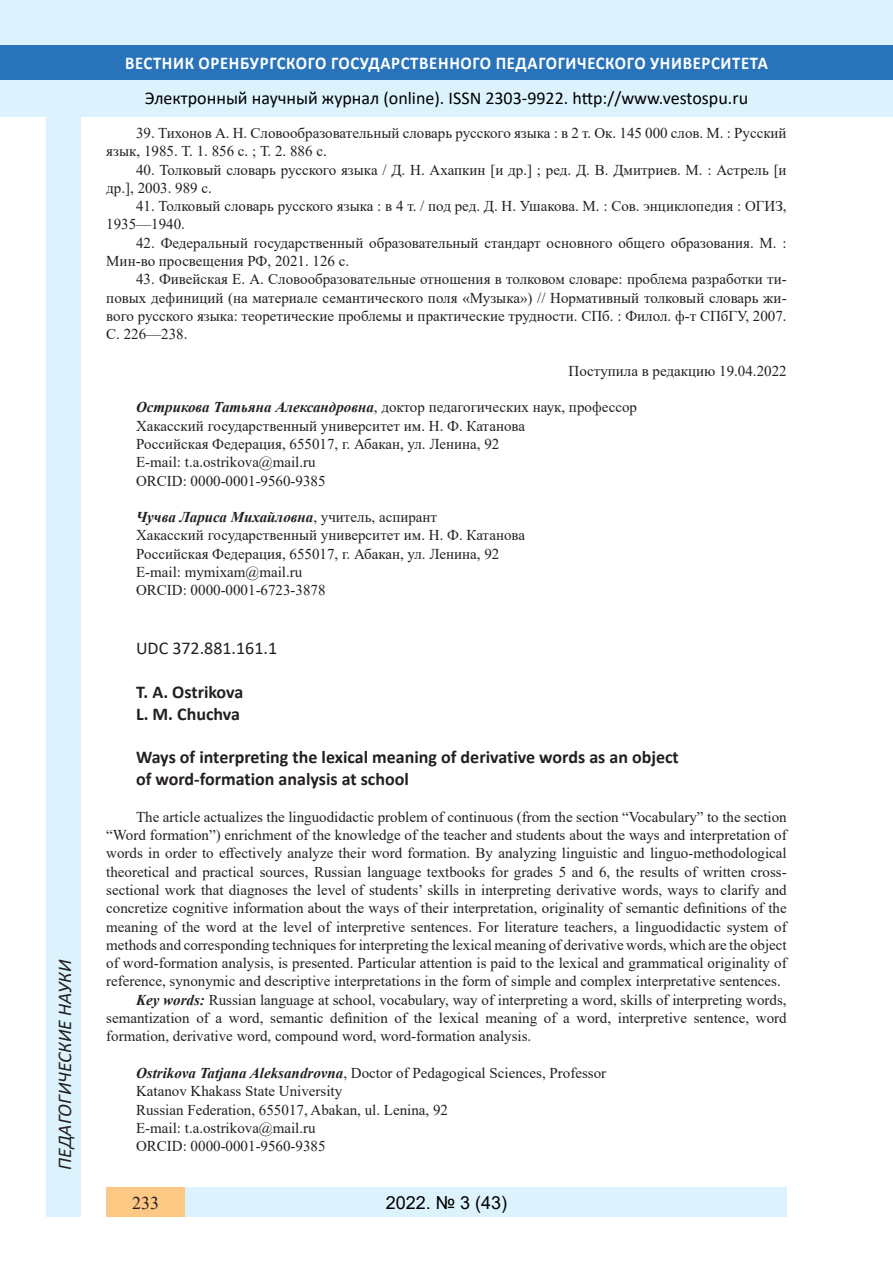
<style>
.page{position:relative;width:893px;height:1263px;background:#fff}
.page>*{position:absolute;margin:0;border:0;box-sizing:border-box;transform-origin:0 0}
.t1{font:italic 19.5px "Calibri";color:#231f20}
.Заголовок_2{font:700 18px "Calibri";color:#231f20}
.t2{font:18px "Calibri";color:#000}
.t3{font:700 18px "Calibri";letter-spacing:.04em;color:#fff;scale:.93 1}
.Заголовок_2-2{font:18px "Calibri";color:#231f20}
.t4{font:18px "Arial";color:#000}
.t5{font:700 18px "Book Antiqua";color:#000}
.t6{font:18px "Times New Roman";color:#231f20}
.литература{font:15px/18.3px "Times New Roman";color:#231f20}
.литература-2{font:italic 700 15px "Times New Roman";color:#231f20}
.s1{font-weight:700;font-style:italic}
.s2{font-weight:400;font-style:normal}
</style>
<div class="page">
<div style="left:0;top:0;width:893px;height:116px;background:#dcf2fc"></div>
<div style="left:0;top:45px;width:893px;height:34px;background:#2873ba"></div>
<div style="left:47px;top:116px;width:34px;height:1101px;background:#dcf2fc"></div>
<div style="left:106px;top:1188px;width:681px;height:29px;background:#dcf2fc"></div>
<div style="left:106px;top:1188px;width:79px;height:29px;background:#fdc784"></div>
<h1 class="t1" style="left:51px;top:1179px;width:279px;rotate:-90deg">03.00.00 Б ОЛОГИЧЕСКИЕ НАУКИ</h1>
<h1 class="t1" style="left:51px;top:1170px;width:211px;rotate:-90deg">ПЕДАГОГИЧЕСКИЕ НАУКИ</h1>
<p class="t3" style="left:125px;top:50px;width:693px">ВЕСТНИК ОРЕНБУРГСКОГО ГОСУДАРСТВЕННОГО ПЕДАГОГИЧЕСКОГО УНИВЕРСИТЕТА</p>
<p class="t2" style="left:145px;top:85px;width:605px">Электронный научный журнал (online). ISSN 2303-9922. http://www.vestospu.ru</p>
<p class="t2" style="left:388px;top:85px;width:13px">O</p>
<p class="t2" style="left:583px;top:85px;width:13px">t</p>
<p class="литература" style="left:106px;top:123px;width:682px;text-indent:30px">39. Тихонов А. Н. Словообразовательный словарь русского языка : в 2 т. Ок. 145 000 слов. М. : Русский язык, 1985. Т. 1. 856 с. ; Т. 2. 886 с.</p>
<p class="литература" style="left:106px;top:160px;width:682px;text-indent:30px">40. Толковый словарь русского языка / Д. Н. Ахапкин [и др.] ; ред. Д. В. Дмитриев. М. : Астрель [и др.], 2003. 989 с.</p>
<p class="литература" style="left:106px;top:196px;width:682px;text-indent:30px">41. Толковый словарь русского языка : в 4 т. / под ред. Д. Н. Ушакова. М. : Сов. энциклопедия : ОГИЗ,<br>1935—1940.</p>
<p class="литература" style="left:106px;top:233px;width:682px;text-indent:30px">42. Федеральный государственный образовательный стандарт основного общего образования. М. :<br>Мин-во просвещения РФ, 2021. 126 с.</p>
<p class="литература" style="left:106px;top:270px;width:682px;text-align:justify;text-indent:30px">43. Фивейская Е. А. Словообразовательные отношения в толковом словаре: проблема разработки ти&shy;повых дефиниций (на материале семантического поля «Музыка») // Нормативный толковый словарь жи&shy;вого русского языка: теоретические проблемы и практические трудности. СПб. : Филол. ф-т СПбГУ, 2007.<br>С. 226—238.</p>
<p class="литература" style="left:569px;top:361px;width:220px">Поступила в редакцию 19.04.2022</p>
<p class="литература" style="left:136px;top:398px;width:502px"><span class="s1">Острикова Татьяна Александровна</span>, доктор педагогических наук, профессор</p>
<p class="литература" style="left:136px;top:416px;width:391px">Хакасский государственный университет им. Н. Ф. Катанова</p>
<p class="литература" style="left:136px;top:434px;width:365px">Российская Федерация, 655017, г. Абакан, ул. Ленина, 92</p>
<p class="литература" style="left:136px;top:453px;width:181px">E-mail: t.a.ostrikova@mail.ru</p>
<p class="литература" style="left:136px;top:471px;width:191px">ORCID: 0000-0001-9560-9385</p>
<p class="литература-2" style="left:136px;top:507px;width:303px">Чучва Лариса Михайловна<span class="s2">, учитель, аспирант</span></p>
<p class="литература" style="left:136px;top:526px;width:391px">Хакасский государственный университет им. Н. Ф. Катанова</p>
<p class="литература" style="left:136px;top:544px;width:365px">Российская Федерация, 655017, г. Абакан, ул. Ленина, 92</p>
<p class="литература" style="left:136px;top:562px;width:168px">E-mail: mymixam@mail.ru</p>
<p class="литература" style="left:136px;top:581px;width:191px">ORCID: 0000-0001-6723-3878</p>
<p class="Заголовок_2-2" style="left:136px;top:635px;width:143px">UDC 372.881.161.1</p>
<p class="Заголовок_2" style="left:136px;top:679px;width:109px">T. A. Ostrikova</p>
<p class="Заголовок_2" style="left:136px;top:701px;width:106px">L. M. Chuchva</p>
<p class="Заголовок_2" style="left:136px;top:745px;width:544px">Ways of interpreting the lexical meaning of derivative words as an object</p>
<p class="Заголовок_2" style="left:136px;top:766px;width:274px">of word-formation analysis at school</p>
<p class="литература" style="left:106px;top:807px;width:682px;text-align:justify;text-indent:30px">The article actualizes the linguodidactic problem of continuous (from the section “Vocabulary” to the section “Word formation”) enrichment of the knowledge of the teacher and students about the ways and interpretation of words in order to effectively analyze their word formation. By analyzing linguistic and linguo-methodological theoretical and practical sources, Russian language textbooks for grades 5 and 6, the results of written cross&shy;sectional work that diagnoses the level of students’ skills in interpreting derivative words, ways to clarify and concretize cognitive information about the ways of their interpretation, originality of semantic definitions of the meaning of the word at the level of interpretive sentences. For literature teachers, a linguodidactic system of methods and corresponding techniques for interpreting the lexical meaning of derivative words, which are the object of word-formation analysis, is presented. Particular attention is paid to the lexical and grammatical originality of reference, synonymic and descriptive interpretations in the form of simple and complex interpretative sentences.</p>
<p class="литература" style="left:106px;top:990px;width:682px;text-align:justify;text-indent:30px"><span class="s1">Key words:</span> Russian language at school, vocabulary, way of interpreting a word, skills of interpreting words, semantization of a word, semantic definition of the lexical meaning of a word, interpretive sentence, word formation, derivative word, compound word, word-formation analysis.</p>
<p class="литература" style="left:136px;top:1063px;width:472px"><span class="s1">Ostrikova Tatjana Aleksandrovna</span>, Doctor of Pedagogical Sciences, Professor</p>
<p class="литература" style="left:136px;top:1081px;width:208px">Katanov Khakass State University</p>
<p class="литература" style="left:136px;top:1100px;width:314px">Russian Federation, 655017, Abakan, ul. Lenina, 92</p>
<p class="литература" style="left:136px;top:1118px;width:181px">E-mail: t.a.ostrikova@mail.ru</p>
<p class="литература" style="left:136px;top:1136px;width:191px">ORCID: 0000-0001-9560-9385</p>
<p class="t6" style="left:132px;top:1190px;width:28px">233</p>
<p class="t5" style="left:390px;top:1190px;width:37px">2018</p>
<p class="t5" style="left:460px;top:1190px;width:45px">2 26)</p>
<p class="t4" style="left:386px;top:1190px;width:123px">2022. № 3 (43)</p>
</div>
